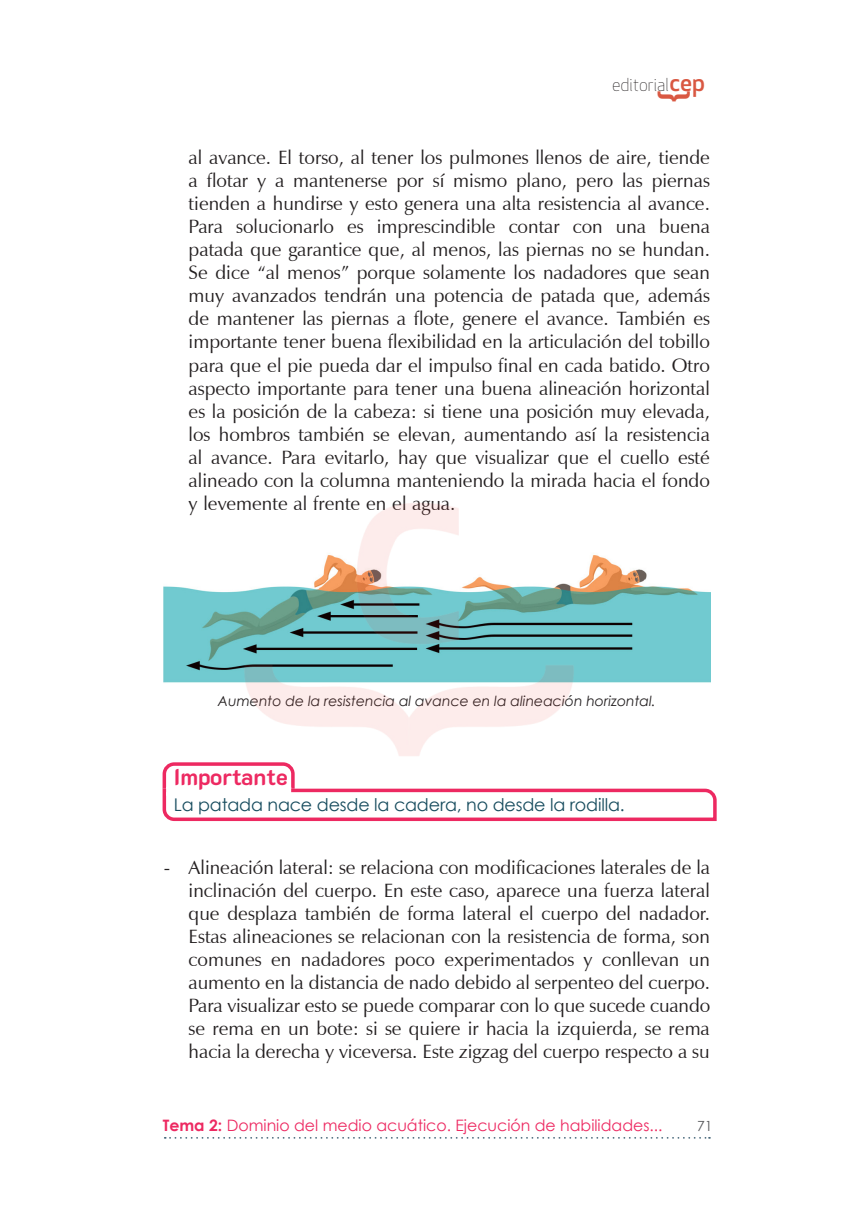
<style>
.page{position:relative;width:844px;height:1216px;background:#fff}
.page>*{position:absolute;margin:0;border:0;box-sizing:border-box;transform-origin:0 0}
.t1{font:700 36.23px "Frutiger Linotype";color:#d95842;scale:.91 1}
.t2{font:500 23.45px "Apex New";color:#d95842}
.TOME_NOTA_TIT2{font:700 22.75px "K2 D";letter-spacing:-.02em;color:#ed2961}
.guion_1{font:19.25px/23.1px "Zapf Humanist 601 BT";color:#231f20;text-align:justify}
.TOME_NOTA_TXT2{font:17.5px "Century Gothic";letter-spacing:-.01em;color:#174c5e}
.t3{font:300 17.5px "Apex New";letter-spacing:-.01em;color:#231f20;scale:.95 1}
.t4{font:15.75px "Century Gothic";color:#ed2961}
.imagen{font:italic 14px "Century Gothic";color:#231f20}
.t5{font:14px "Century Gothic";color:#57585a}
.s1{font-weight:700}
</style>
<div class="page">
<svg style="left:162px;top:762px;width:555px;height:60px"></svg>
<div style="left:166px;top:787px;width:125px;height:8px;background:#fff"></div>
<img style="left:163px;top:559px;width:547px;height:124px">
<svg style="left:165px;top:1137px;width:544px;height:1px"></svg>
<img style="left:223px;top:503px;width:384px;height:319px">
<p class="t3" style="left:612px;top:73px;width:62px">editorial</p>
<h1 class="t1" style="left:697px;top:91px;width:14px;rotate:90deg">}</h1>
<p class="t2" style="left:669px;top:67px;width:37px">cep</p>
<p class="guion_1" style="left:189px;top:145px;width:522px">al avance. El torso, al tener los pulmones llenos de aire, tiende a flotar y a mantenerse por sí mismo plano, pero las piernas tienden a hundirse y esto genera una alta resistencia al avance.<br>Para solucionarlo es imprescindible contar con una buena patada que garantice que, al menos, las piernas no se hundan.<br>Se dice “al menos” porque solamente los nadadores que sean muy avanzados tendrán una potencia de patada que, además de mantener las piernas a flote, genere el avance. También es importante tener buena flexibilidad en la articulación del tobillo para que el pie pueda dar el impulso final en cada batido. Otro aspecto importante para tener una buena alineación horizontal es la posición de la cabeza: si tiene una posición muy elevada, los hombros también se elevan, aumentando así la resistencia al avance. Para evitarlo, hay que visualizar que el cuello esté alineado con la columna manteniendo la mirada hacia el fondo y levemente al frente en el agua.</p>
<p class="imagen" style="left:218px;top:691px;width:439px">Aumento de la resistencia al avance en la alineación horizontal.</p>
<p class="TOME_NOTA_TIT2" style="left:174px;top:763px;width:115px">Importante</p>
<p class="TOME_NOTA_TXT2" style="left:174px;top:792px;width:452px">La patada nace desde la cadera, no desde la rodilla.</p>
<p class="guion_1" style="left:189px;top:855px;width:523px;text-indent:-25px">- Alineación lateral: se relaciona con modificaciones laterales de la inclinación del cuerpo. En este caso, aparece una fuerza lateral que desplaza también de forma lateral el cuerpo del nadador.<br>Estas alineaciones se relacionan con la resistencia de forma, son comunes en nadadores poco experimentados y conllevan un aumento en la distancia de nado debido al serpenteo del cuerpo.<br>Para visualizar esto se puede comparar con lo que sucede cuando se rema en un bote: si se quiere ir hacia la izquierda, se rema hacia la derecha y viceversa. Este zigzag del cuerpo respecto a su</p>
<p class="t4" style="left:163px;top:1113px;width:501px"><span class="s1">Tema 2:</span> Dominio del medio acuático. Ejecución de habilidades...</p>
<p class="t5" style="left:697px;top:1116px;width:17px">71</p>
</div>
